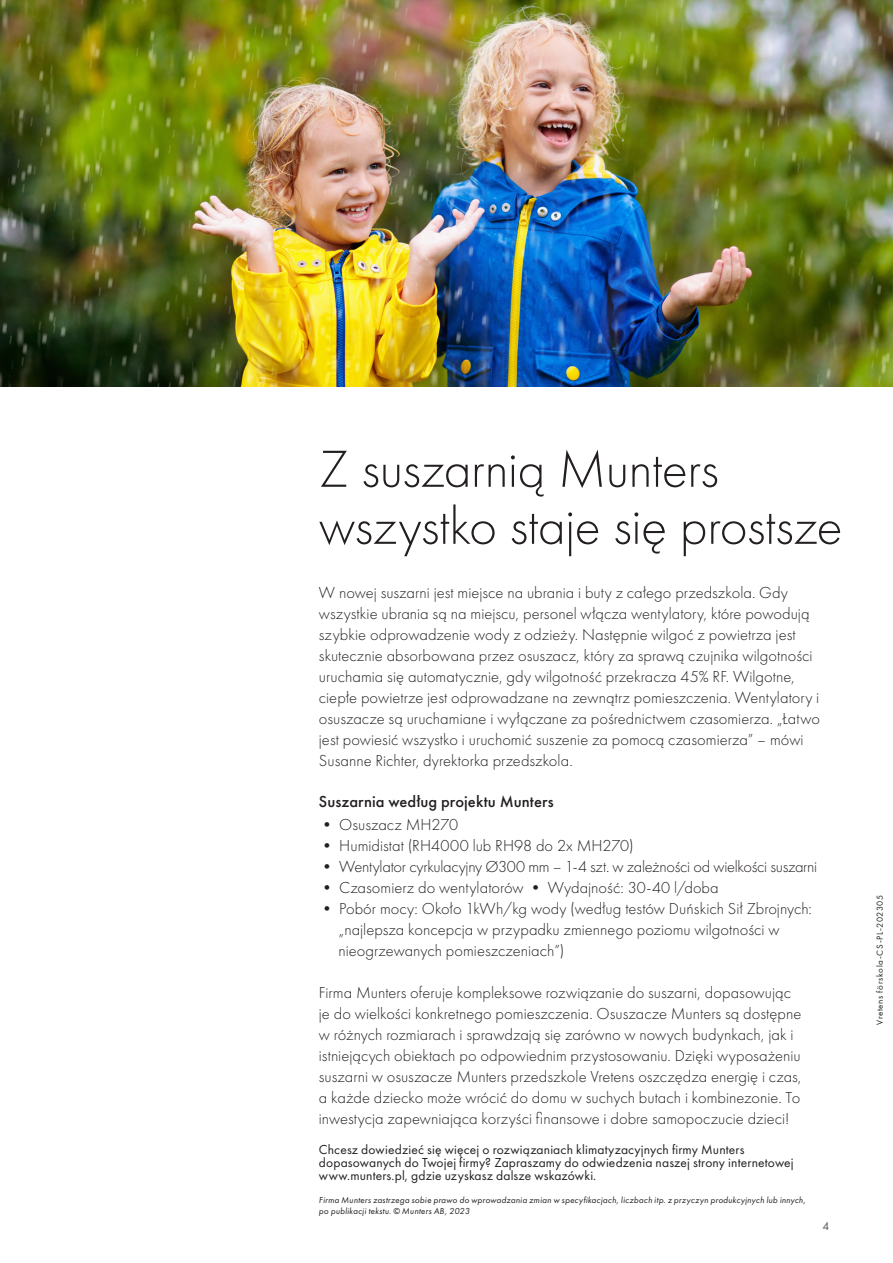
<style>
.page{position:relative;width:893px;height:1263px;background:#fff}
.page>*{position:absolute;margin:0;border:0;box-sizing:border-box;transform-origin:0 0}
.t1{font:54px/57px "Futura PT Light";letter-spacing:-.01em;color:#231f20}
.t2{font:16.5px/21px "Futura PT Light";color:#231f20}
.t3{font:16.5px "Futura PT Medium";letter-spacing:.005em;color:#231f20}
.t4{font:13.5px/12.6px "Futura PT";letter-spacing:.01em;color:#231f20}
.t5{font:12px "Futura PT";color:#57585a}
.t6{font:italic 9px/10.5px "Futura PT Book";letter-spacing:.025em;color:#231f20}
.t7{font:9px "Futura PT";letter-spacing:.075em;color:#231f20}
</style>
<div class="page">
<img style="left:0;top:0;width:893px;height:387px">
<h1 class="t1" style="left:319px;top:441px;width:525px">Z suszarnią Munters wszystko staje się prostsze</h1>
<p class="t2" style="left:319px;top:582px;width:503px">W nowej suszarni jest miejsce na ubrania i buty z całego przedszkola. Gdy wszystkie ubrania są na miejscu, personel włącza wentylatory, które powodują szybkie odprowadzenie wody z odzieży. Następnie wilgoć z powietrza jest skutecznie absorbowana przez osuszacz, który za sprawą czujnika wilgotności uruchamia się automatycznie, gdy wilgotność przekracza 45% RF. Wilgotne, ciepłe powietrze jest odprowadzane na zewnątrz pomieszczenia. Wentylatory i osuszacze są uruchamiane i wyłączane za pośrednictwem czasomierza. „Łatwo jest powiesić wszystko i uruchomić suszenie za pomocą czasomierza” – mówi Susanne Richter, dyrektorka przedszkola.</p>
<p class="t3" style="left:319px;top:791px;width:236px">Suszarnia według projektu Munters</p>
<p class="t2" style="left:319px;top:814px;width:141px">• Osuszacz MH270</p>
<p class="t2" style="left:319px;top:835px;width:316px">• Humidistat (RH4000 lub RH98 do 2x MH270)</p>
<p class="t2" style="left:319px;top:856px;width:500px">• Wentylator cyrkulacyjny Ø300 mm – 1-4 szt. w zależności od wielkości suszarni</p>
<p class="t2" style="left:319px;top:877px;width:401px">• Czasomierz do wentylatorów • Wydajność: 30-40 l/doba</p>
<p class="t2" style="left:338px;top:898px;width:475px;text-indent:-20px">• Pobór mocy: Około 1kWh/kg wody (według testów Duńskich Sił Zbrojnych: „najlepsza koncepcja w przypadku zmiennego poziomu wilgotności w nieogrzewanych pomieszczeniach”)</p>
<p class="t2" style="left:319px;top:982px;width:484px">Firma Munters oferuje kompleksowe rozwiązanie do suszarni, dopasowując je do wielkości konkretnego pomieszczenia. Osuszacze Munters są dostępne w różnych rozmiarach i sprawdzają się zarówno w nowych budynkach, jak i istniejących obiektach po odpowiednim przystosowaniu. Dzięki wyposażeniu suszarni w osuszacze Munters przedszkole Vretens oszczędza energię i czas, a każde dziecko może wrócić do domu w suchych butach i kombinezonie. To inwestycja zapewniająca korzyści finansowe i dobre samopoczucie dzieci!</p>
<p class="t4" style="left:319px;top:1143px;width:476px">Chcesz dowiedzieć się więcej o rozwiązaniach klimatyzacyjnych firmy Munters dopasowanych do Twojej firmy? Zapraszamy do odwiedzenia naszej strony internetowej www.munters.pl, gdzie uzyskasz dalsze wskazówki.</p>
<p class="t6" style="left:319px;top:1195px;width:488px">Firma Munters zastrzega sobie prawo do wprowadzania zmian w specyfikacjach, liczbach itp. z przyczyn produkcyjnych lub innych, po publikacji tekstu. © Munters AB, 2023</p>
<p class="t5" style="left:822px;top:1219px;width:8px">4</p>
<p class="t7" style="left:874px;top:1025px;width:132px;rotate:-90deg">Vretens förskola-CS-PL-202305</p>
</div>
